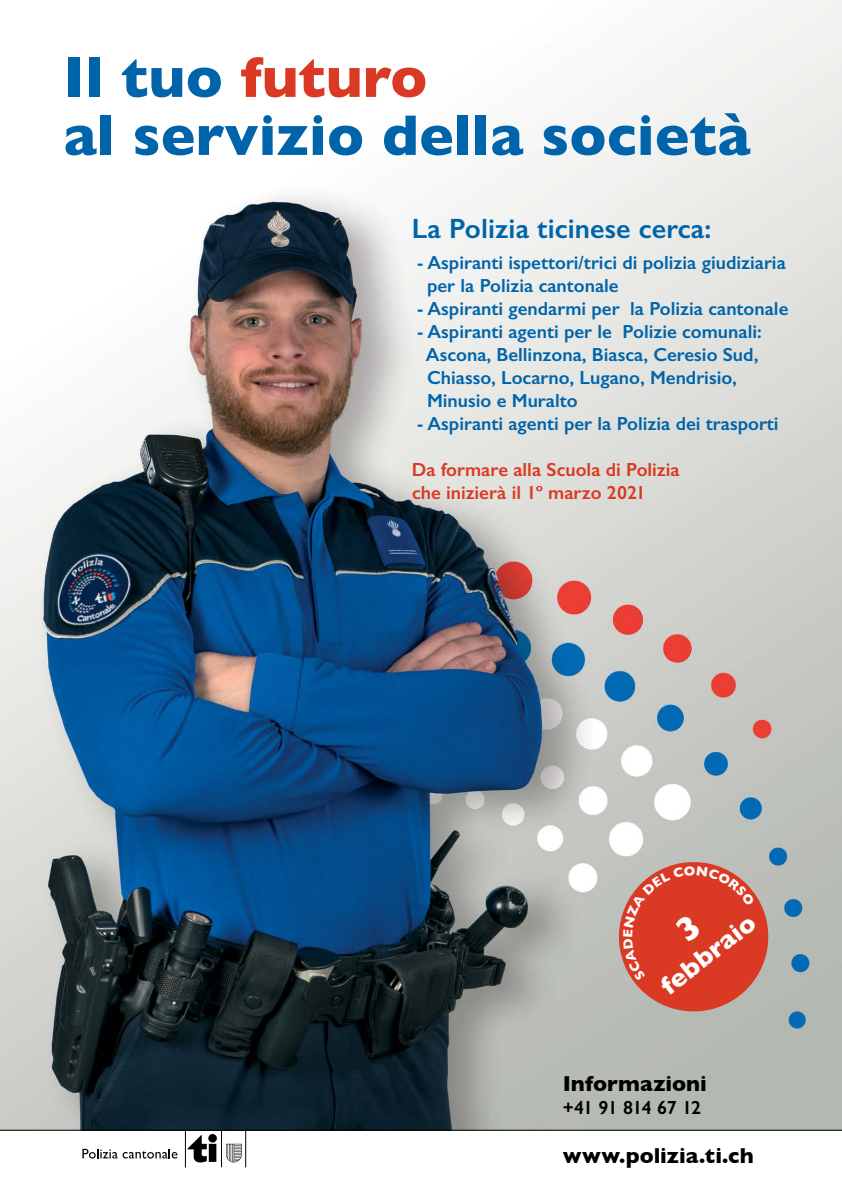
<style>
.page{position:relative;width:842px;height:1191px;background:#fff}
.page>*{position:absolute;margin:0;border:0;box-sizing:border-box;transform-origin:0 0}
.t1{font:700 58px/58px "Gill Sans";letter-spacing:.005em;color:#0064ab}
.t2{font:600 28px "Gill Sans";letter-spacing:.005em;color:#0064ab}
.t3{font:700 26.5px "Gill Sans";color:#fff}
.t4{font:700 22px "Gill Sans";color:#000}
.t5{font:600 19px/23px "Gill Sans";color:#0064ab}
.t6{font:600 19px/23px "Gill Sans";color:#da3923}
.t7{font:600 19px "Gill Sans";letter-spacing:-.04em;color:#000}
.s1{color:#da3923}
</style>
<div class="page">
<img style="left:0;top:0;width:842px;height:1130px">
<hr style="left:245px;top:1130px;width:1px;height:37px;background:#000">
<hr style="left:221px;top:1130px;width:1px;height:37px;background:#000">
<hr style="left:185px;top:1130px;width:1px;height:37px;background:#000">
<hr style="left:0;top:1130px;width:842px;height:1px;background:#000">
<svg style="left:187px;top:1134px;width:30px;height:28px"></svg>
<svg style="left:226px;top:1143px;width:16px;height:19px"></svg>
<svg style="left:82px;top:1148px;width:95px;height:10px"></svg>
<svg style="left:611px;top:854px;width:165px;height:165px;background:#ce6858"></svg>
<h1 class="t1" style="left:63px;top:47px;width:688px">Il tuo <span class="s1">futuro<br></span>al servizio della società</h1>
<h2 class="t2" style="left:412px;top:212px;width:301px">La Polizia ticinese cerca:</h2>
<p class="t5" style="left:427px;top:251px;width:360px;text-indent:-10px">- Aspiranti ispettori/trici di polizia giudiziaria per la Polizia cantonale</p>
<p class="t5" style="left:417px;top:297px;width:373px">- Aspiranti gendarmi per la Polizia cantonale</p>
<p class="t5" style="left:426px;top:320px;width:337px;text-indent:-9px">- Aspiranti agenti per le Polizie comunali:<br>Ascona, Bellinzona, Biasca, Ceresio Sud, Chiasso, Locarno, Lugano, Mendrisio, Minusio e Muralto</p>
<p class="t5" style="left:417px;top:412px;width:363px">- Aspiranti agenti per la Polizia dei trasporti</p>
<p class="t6" style="left:412px;top:458px;width:269px">Da formare alla Scuola di Polizia che inizierà il 1º marzo 2021</p>
<h3 class="t3" style="left:651px;top:972px;width:114px;rotate:-38deg">febbraio</h3>
<p class="t4" style="left:563px;top:1065px;width:146px">Informazioni</p>
<p class="t7" style="left:563px;top:1095px;width:140px">+41 91 814 67 12</p>
<p class="t4" style="left:563px;top:1138px;width:192px">www.polizia.ti.ch</p>
</div>
